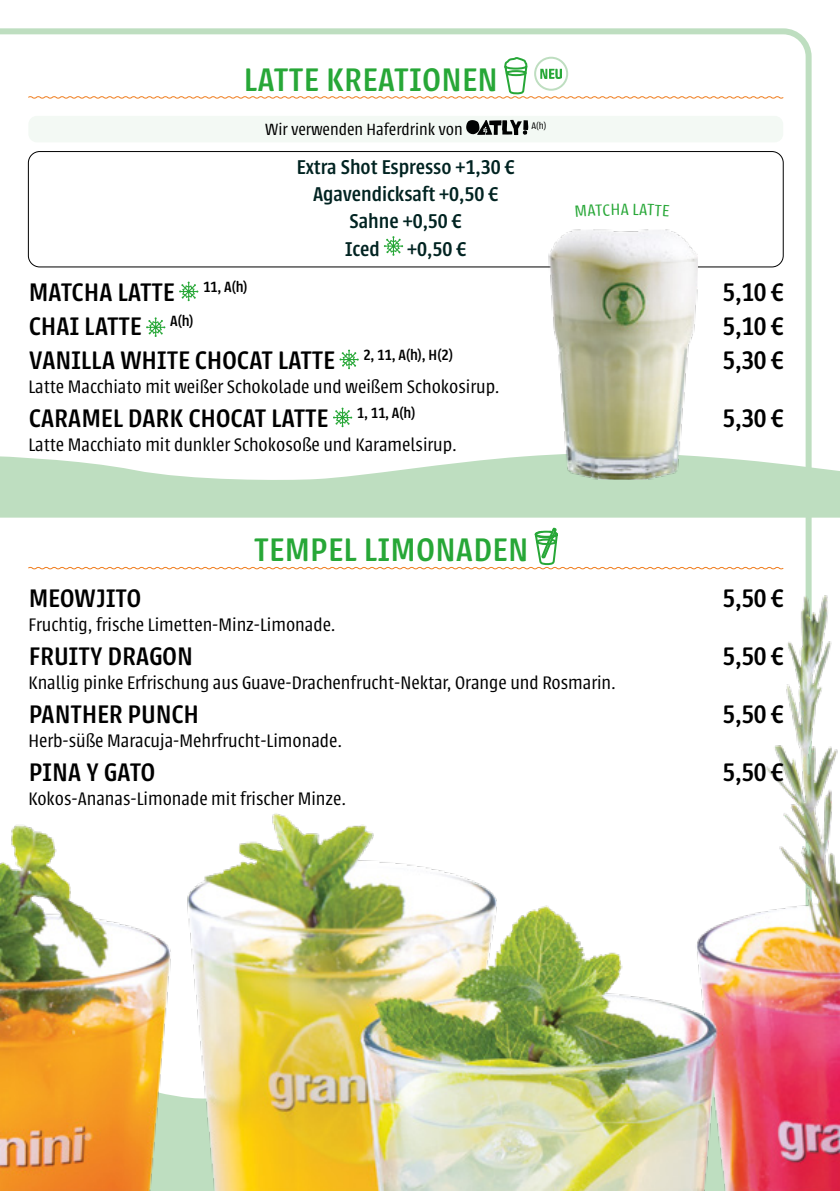
<style>
.page{position:relative;width:840px;height:1191px;background:#fff}
.page>*{position:absolute;margin:0;border:0;box-sizing:border-box;transform-origin:0 0}
.t1{font:500 36px "Urbana";letter-spacing:.025em;color:#27a737}
.t2{font:500 28px "Urbana";letter-spacing:.015em;color:#000}
.t3{font:500 22px/27.4px "Urbana";color:#002321;text-align:center}
.t4{font:300 20px "Urbana";color:#000}
.t5{font:300 18px "Urbana";color:#000}
.t6{font:300 18px "Urbana";color:#27a737}
.t7{font:300 10.4px "Urbana";color:#000}
</style>
<div class="page">
<svg style="left:0;top:28px;width:814px;height:526px"></svg>
<svg style="left:0;top:451px;width:839px;height:66px;fill:#bedec0"></svg>
<img style="left:0;top:554px;width:839px;height:637px">
<div style="left:28px;top:116px;width:754px;height:26px;background:#f3f9f4;border-radius:9px"></div>
<div style="left:28px;top:157px;width:754px;height:104px;background:#fff;border-radius:11px"></div>
<div style="left:28px;top:151px;width:755px;height:116px;border:1px solid #000;border-radius:11px"></div>
<svg style="left:28px;top:56px;width:755px;height:43px"></svg>
<svg style="left:466px;top:120px;width:62px;height:15px"></svg>
<svg style="left:384px;top:236px;width:19px;height:20px"></svg>
<svg style="left:179px;top:281px;width:19px;height:20px"></svg>
<svg style="left:146px;top:317px;width:19px;height:20px"></svg>
<svg style="left:339px;top:349px;width:19px;height:20px"></svg>
<svg style="left:333px;top:407px;width:19px;height:20px"></svg>
<svg style="left:28px;top:526px;width:755px;height:44px"></svg>
<img style="left:548px;top:230px;width:149px;height:249px">
<h1 class="t1" style="left:244px;top:60px;width:254px">LATTE KREATIONEN</h1>
<p class="t5" style="left:265px;top:120px;width:199px">Wir verwenden Haferdrink von</p>
<p class="t7" style="left:531px;top:120px;width:16px">A(h)</p>
<p class="t3" style="left:296px;top:153px;width:219px">Extra Shot Espresso +1,30 €<br>Agavendicksaft +0,50 €<br>Sahne +0,50 €<br>Iced +0,50 €</p>
<h2 class="t2" style="left:29px;top:277px;width:220px">MATCHA LATTE <sup>11,</sup> <sup>A(h)</sup></h2>
<h2 class="t2" style="left:722px;top:277px;width:63px">5,10 €</h2>
<h2 class="t2" style="left:29px;top:311px;width:166px">CHAI LATTE <sup>A(h)</sup></h2>
<h2 class="t2" style="left:722px;top:311px;width:63px">5,10 €</h2>
<h2 class="t2" style="left:29px;top:345px;width:425px">VANILLA WHITE CHOCAT LATTE <sup>2,</sup> <sup>11,</sup> <sup>A(h),</sup> <sup>H(2)</sup></h2>
<h2 class="t2" style="left:722px;top:345px;width:63px">5,30 €</h2>
<p class="t4" style="left:28px;top:376px;width:472px">Latte Macchiato mit weißer Schokolade und weißem Schokosirup.</p>
<h2 class="t2" style="left:29px;top:403px;width:388px">CARAMEL DARK CHOCAT LATTE <sup>1,</sup> <sup>11,</sup> <sup>A(h)</sup></h2>
<h2 class="t2" style="left:722px;top:403px;width:63px">5,30 €</h2>
<p class="t4" style="left:28px;top:434px;width:429px">Latte Macchiato mit dunkler Schokosoße und Karamelsirup.</p>
<p class="t6" style="left:620px;top:200px;width:10px">A</p>
<h1 class="t1" style="left:254px;top:530px;width:275px">TEMPEL LIMONADEN</h1>
<h2 class="t2" style="left:29px;top:582px;width:113px">MEOWJITO</h2>
<h2 class="t2" style="left:722px;top:582px;width:63px">5,50 €</h2>
<p class="t4" style="left:28px;top:614px;width:308px">Fruchtig, frische Limetten-Minz-Limonade.</p>
<h2 class="t2" style="left:29px;top:640px;width:165px">FRUITY DRAGON</h2>
<h2 class="t2" style="left:722px;top:640px;width:63px">5,50 €</h2>
<p class="t4" style="left:28px;top:672px;width:588px">Knallig pinke Erfrischung aus Guave-Drachenfrucht-Nektar, Orange und Rosmarin.</p>
<h2 class="t2" style="left:29px;top:698px;width:171px">PANTHER PUNCH</h2>
<h2 class="t2" style="left:722px;top:698px;width:63px">5,50 €</h2>
<p class="t4" style="left:28px;top:730px;width:315px">Herb-süße Maracuja-Mehrfrucht-Limonade.</p>
<h2 class="t2" style="left:29px;top:756px;width:128px">PINA Y GATO</h2>
<h2 class="t2" style="left:722px;top:756px;width:63px">5,50 €</h2>
<p class="t4" style="left:28px;top:788px;width:319px">Kokos-Ananas-Limonade mit frischer Minze.</p>
</div>
